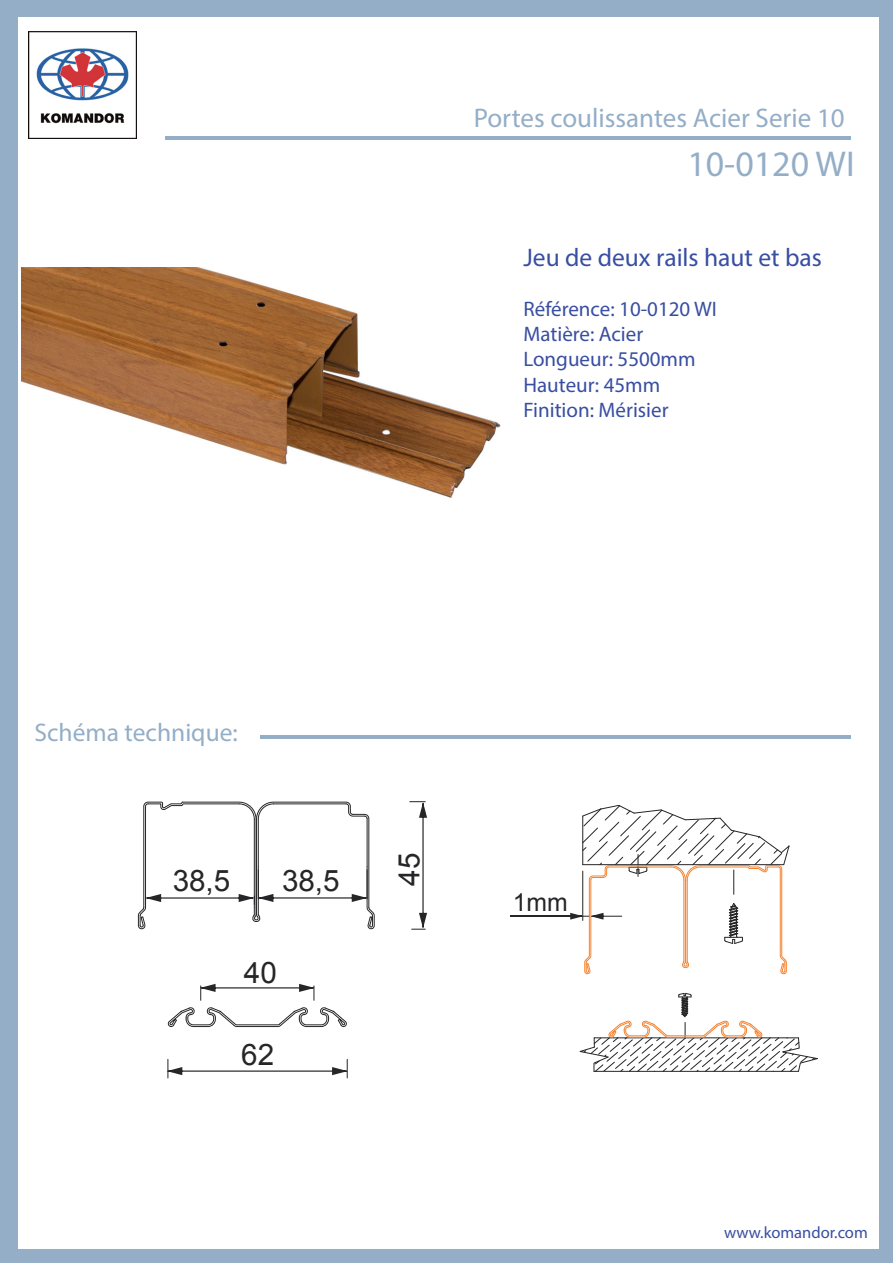
<style>
.page{position:relative;width:893px;height:1263px;background:#fff}
.page>*{position:absolute;margin:0;border:0;box-sizing:border-box;transform-origin:0 0}
.t1{font:36px "Myriad Pro";color:#94aec7}
.t2{font:29.7px "Arial";color:#262527}
.t3{font:27px "Myriad Pro";color:#94aec7}
.t4{font:25.5px "Myriad Pro";color:#384ea1}
.t5{font:25.5px "Myriad Pro";color:#94aec7}
.t6{font:24.75px "Arial";color:#262527}
.t7{font:21px/25.2px "Myriad Pro";color:#384ea1}
.t8{font:16.5px "Myriad Pro";color:#384ea1}
</style>
<div class="page">
<svg style="left:138px;top:801px;width:237px;height:129px"></svg>
<svg style="left:410px;top:801px;width:17px;height:129px"></svg>
<svg style="left:167px;top:1007px;width:180px;height:21px"></svg>
<svg style="left:200px;top:984px;width:115px;height:16px"></svg>
<svg style="left:167px;top:1059px;width:181px;height:19px"></svg>
<hr style="left:511px;top:916px;width:71px;height:1px;background:#262527">
<svg style="left:570px;top:805px;width:220px;height:170px"></svg>
<svg style="left:579px;top:993px;width:239px;height:79px"></svg>
<hr style="left:260px;top:735px;width:590px;height:3px;background:#94aec7">
<div style="left:0;top:0;width:17px;height:1263px;background:#94aec7"></div>
<div style="left:879px;top:0;width:14px;height:1263px;background:#94aec7"></div>
<div style="left:0;top:1249px;width:893px;height:14px;background:#94aec7"></div>
<div style="left:0;top:0;width:893px;height:17px;background:#94aec7"></div>
<img style="left:29px;top:31px;width:108px;height:107px">
<hr style="left:165px;top:136px;width:685px;height:4px;background:#94aec7">
<img style="left:21px;top:267px;width:480px;height:231px">
<p class="t3" style="left:474px;top:101px;width:372px">Portes coulissantes Acier Serie 10</p>
<h1 class="t1" style="left:687px;top:141px;width:169px">10-0120 WI</h1>
<p class="t4" style="left:523px;top:241px;width:300px">Jeu de deux rails haut et bas</p>
<p class="t7" style="left:523px;top:296px;width:195px">Référence: 10-0120 WI<br>Matière: Acier<br>Longueur: 5500mm<br>Hauteur: 45mm<br>Finition: Mérisier</p>
<p class="t5" style="left:34px;top:717px;width:205px">Schéma technique:</p>
<h2 class="t2" style="left:173px;top:861px;width:59px">38,5</h2>
<h2 class="t2" style="left:282px;top:861px;width:59px">38,5</h2>
<h2 class="t2" style="left:244px;top:953px;width:34px">40</h2>
<h2 class="t2" style="left:241px;top:1035px;width:34px">62</h2>
<h2 class="t2" style="left:390px;top:885px;width:34px;rotate:-90deg">45</h2>
<p class="t6" style="left:513px;top:886px;width:57px">1mm</p>
<p class="t8" style="left:724px;top:1222px;width:145px">www.komandor.com</p>
</div>
